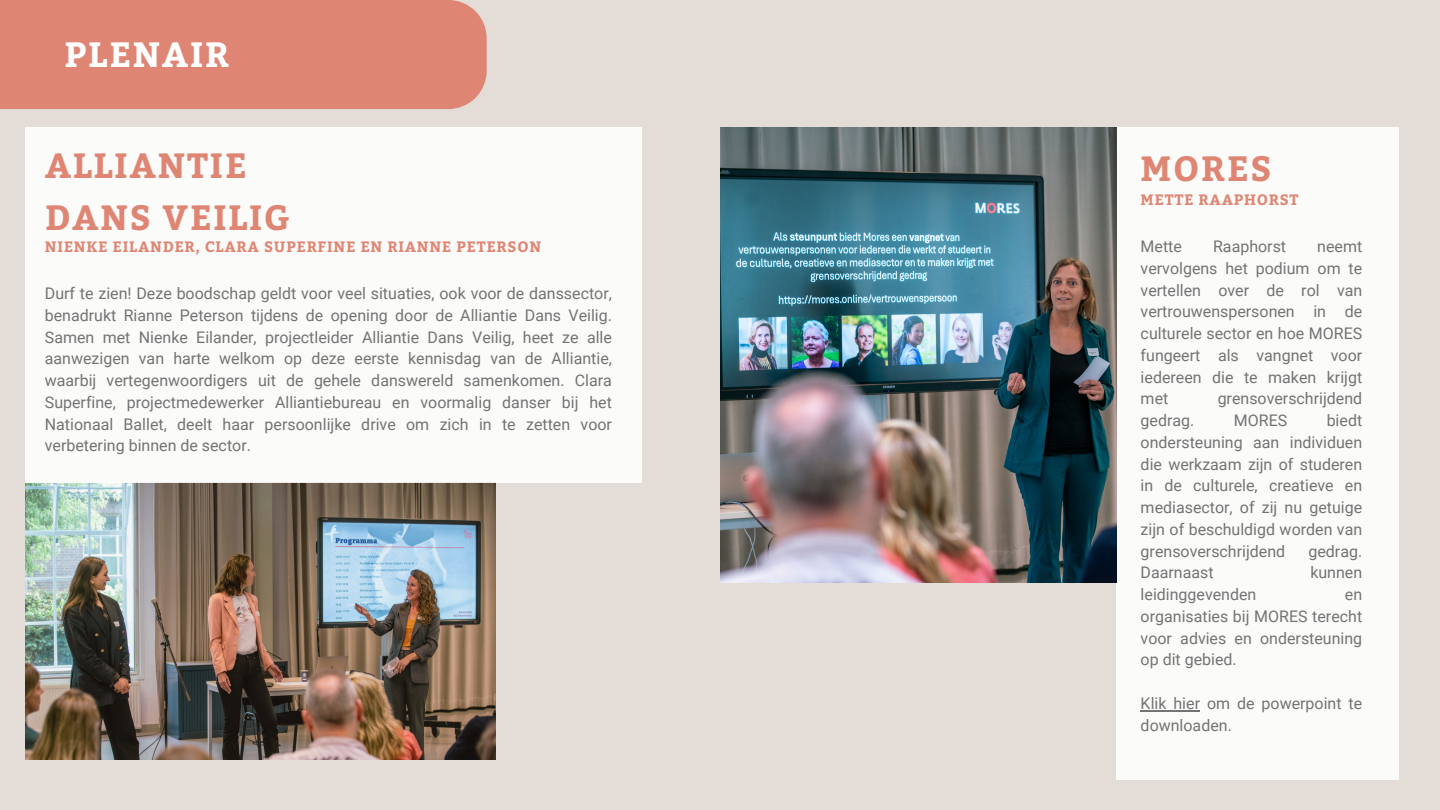
<style>
.page{position:relative;width:1440px;height:810px;background:#e4ddd7}
.page>*{position:absolute;margin:0;border:0;box-sizing:border-box;transform-origin:0 0}
.t1{font:700 35px/51.8px "Bitter";letter-spacing:.05em;color:#de8673}
.t2{font:700 35px "Bitter";letter-spacing:.05em;color:#fff}
.t3{font:16px/21.8px "Roboto";color:#737373;text-align:justify}
.t4{font:700 15px "Bitter";letter-spacing:.05em;color:#de8673}
</style>
<div class="page">
<img style="left:25px;top:483px;width:470px;height:277px">
<div style="left:25px;top:127px;width:616px;height:356px;background:#fff"></div>
<div style="left:1117px;top:127px;width:282px;height:653px;background:#fff"></div>
<div style="left:0;top:0;width:487px;height:109px;background:#de8673"></div>
<img style="left:720px;top:127px;width:397px;height:456px">
<hr style="left:1141px;top:710px;width:59px;height:2px;background:#737373">
<h1 class="t2" style="left:65px;top:29px;width:166px">PLENAIR</h1>
<p class="t1" style="left:45px;top:138px;width:247px">ALLIANTIE<br>DANS VEILIG</p>
<p class="t1" style="left:1141px;top:141px;width:132px">MORES</p>
<h1 class="t3" style="left:1141px;top:236px;width:43px">Mette</h1>
<h1 class="t3" style="left:1213px;top:236px;width:75px">Raaphorst</h1>
<p class="t4" style="left:1141px;top:188px;width:159px">METTE RAAPHORST</p>
<p class="t4" style="left:45px;top:236px;width:498px">NIENKE EILANDER, CLARA SUPERFINE EN RIANNE PETERSON</p>
<h1 class="t3" style="left:1141px;top:236px;width:223px;text-indent:177px">neemt vervolgens het podium om te vertellen over de rol van vertrouwenspersonen in de culturele sector en hoe MORES fungeert als vangnet voor iedereen die te maken krijgt met</h1>
<h2 class="t3" style="left:45px;top:283px;width:569px">Durf te zien! Deze boodschap geldt voor veel situaties, ook voor de danssector, benadrukt Rianne Peterson tijdens de opening door de Alliantie Dans Veilig.<br>Samen met Nienke Eilander, projectleider Alliantie Dans Veilig, heet ze alle aanwezigen van harte welkom op deze eerste kennisdag van de Alliantie, waarbij vertegenwoordigers uit de gehele danswereld samenkomen. Clara Superfine, projectmedewerker Alliantiebureau en voormalig danser bij het Nationaal Ballet, deelt haar persoonlijke drive om zich in te zetten voor verbetering binnen de sector.</h2>
<h1 class="t3" style="left:1218px;top:388px;width:146px">grensoverschrijdend</h1>
<h1 class="t3" style="left:1141px;top:410px;width:223px;text-indent:186px">biedt ondersteuning aan individuen die werkzaam zijn of studeren in de culturele, creatieve en mediasector, of zij nu getuige zijn of beschuldigd worden van grensoverschrijdend</h1>
<h1 class="t3" style="left:1141px;top:410px;width:55px">gedrag.</h1>
<h1 class="t3" style="left:1234px;top:410px;width:55px">MORES</h1>
<h1 class="t3" style="left:1309px;top:540px;width:55px">gedrag.</h1>
<h1 class="t3" style="left:1141px;top:562px;width:74px">Daarnaast</h1>
<h1 class="t3" style="left:1310px;top:562px;width:53px">kunnen</h1>
<h1 class="t3" style="left:1141px;top:584px;width:117px">leidinggevenden</h1>
<h1 class="t3" style="left:1141px;top:584px;width:223px;text-indent:204px">en organisaties bij MORES terecht voor advies en ondersteuning op dit gebied.</h1>
<h2 class="t3" style="left:1141px;top:693px;width:223px">Klik hier om de powerpoint te downloaden.</h2>
</div>
